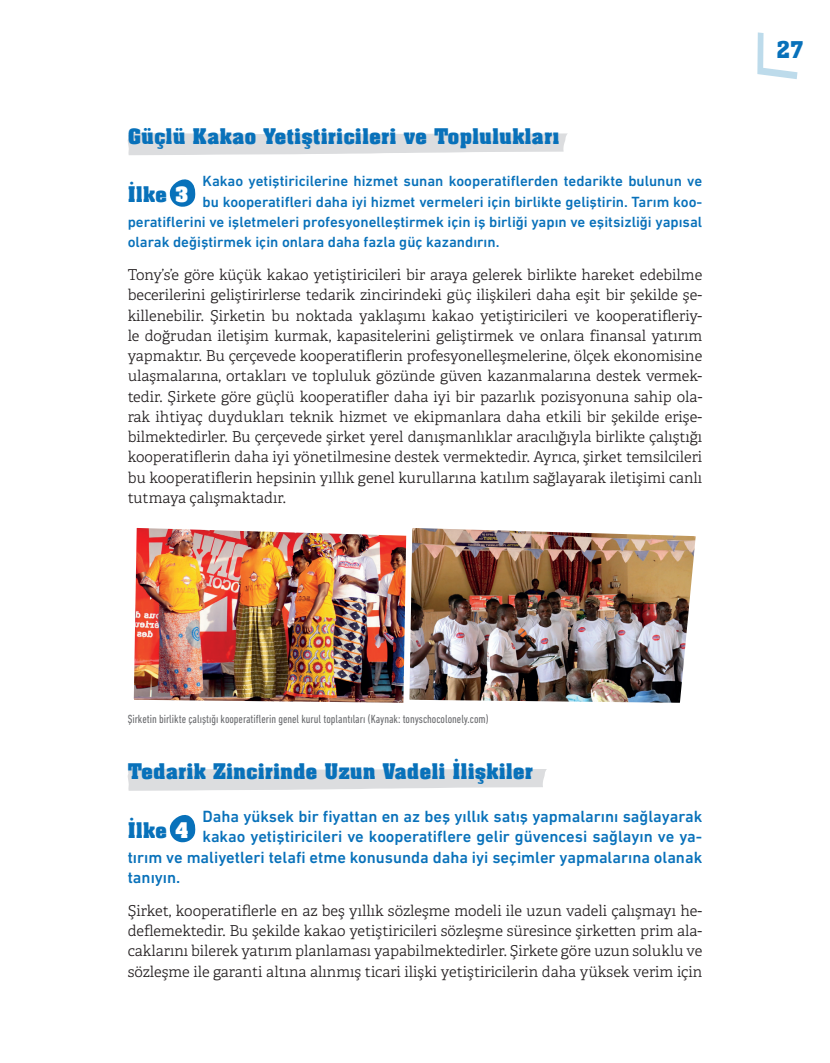
<style>
.page{position:relative;width:830px;height:1063px;background:#fff}
.page>*{position:absolute;margin:0;border:0;box-sizing:border-box;transform-origin:0 0}
.t1{font:22.5px "Aachen BT";color:#0871ba}
.t2{font:700 21px "Aachen BT";color:#0871ba}
.t3{font:500 16.5px "DIN Next LT Pro";color:#0871ba}
.t4{font:300 15px/20.2px "Adelle";color:#231f20;text-align:justify}
.t5{font:500 15px "DIN Next LT Pro";color:#0871ba}
.t6{font:condensed 12px "DIN Next LT Pro";color:#6c6d70}
.s1{color:#fff}
</style>
<div class="page">
<svg style="left:757px;top:32px;width:40px;height:47px"></svg>
<svg style="left:127px;top:133px;width:440px;height:22px;background:#dfe0e2"></svg>
<svg style="left:169px;top:179px;width:27px;height:28px"></svg>
<img style="left:133px;top:528px;width:267px;height:175px">
<img style="left:400px;top:528px;width:296px;height:175px">
<svg style="left:127px;top:768px;width:419px;height:23px;background:#e1e1e3"></svg>
<svg style="left:169px;top:815px;width:27px;height:28px"></svg>
<h2 class="t2" style="left:128px;top:123px;width:433px">Güçlü Kakao Yetiştiricileri ve Toplulukları</h2>
<h2 class="t2" style="left:128px;top:181px;width:63px">İlke <span class="s1">3</span></h2>
<p class="t5" style="left:202px;top:173px;width:501px">Kakao yetiştiricilerine hizmet sunan kooperatiflerden tedarikte bulunun ve</p>
<p class="t5" style="left:202px;top:193px;width:501px">bu kooperatifleri daha iyi hizmet vermeleri için birlikte geliştirin. Tarım koo-</p>
<p class="t5" style="left:128px;top:213px;width:576px">peratiflerini ve işletmeleri profesyonelleştirmek için iş birliği yapın ve eşitsizliği yapısal</p>
<p class="t5" style="left:128px;top:233px;width:373px">olarak değiştirmek için onlara daha fazla güç kazandırın.</p>
<p class="t4" style="left:128px;top:265px;width:576px">Tony’s’e göre küçük kakao yetiştiricileri bir araya gelerek birlikte hareket edebilme becerilerini geliştirirlerse tedarik zincirindeki güç ilişkileri daha eşit bir şekilde şe&shy;killenebilir. Şirketin bu noktada yaklaşımı kakao yetiştiricileri ve kooperatifleriy&shy;le doğrudan iletişim kurmak, kapasitelerini geliştirmek ve onlara finansal yatırım yapmaktır. Bu çerçevede kooperatiflerin profesyonelleşmelerine, ölçek ekonomisine ulaşmalarına, ortakları ve topluluk gözünde güven kazanmalarına destek vermek&shy;tedir. Şirkete göre güçlü kooperatifler daha iyi bir pazarlık pozisyonuna sahip ola&shy;rak ihtiyaç duydukları teknik hizmet ve ekipmanlara daha etkili bir şekilde erişe&shy;bilmektedirler. Bu çerçevede şirket yerel danışmanlıklar aracılığıyla birlikte çalıştığı kooperatiflerin daha iyi yönetilmesine destek vermektedir. Ayrıca, şirket temsilcileri bu kooperatiflerin hepsinin yıllık genel kurullarına katılım sağlayarak iletişimi canlı tutmaya çalışmaktadır.</p>
<h1 class="t1" style="left:776px;top:35px;width:29px">27</h1>
<p class="t6" style="left:128px;top:712px;width:362px">Şirketin birlikte çalıştığı kooperatiflerin genel kurul toplantıları (Kaynak: tonyschocolonely.com)</p>
<h2 class="t2" style="left:128px;top:758px;width:407px">Tedarik Zincirinde Uzun Vadeli İlişkiler</h2>
<h2 class="t2" style="left:128px;top:817px;width:63px">İlke <span class="s1">4</span></h2>
<p class="t3" style="left:202px;top:807px;width:501px">Daha yüksek bir fiyattan en az beş yıllık satış yapmalarını sağlayarak</p>
<p class="t3" style="left:202px;top:827px;width:501px">kakao yetiştiricileri ve kooperatiflere gelir güvencesi sağlayın ve ya-</p>
<p class="t3" style="left:128px;top:847px;width:576px">tırım ve maliyetleri telafi etme konusunda daha iyi seçimler yapmalarına olanak</p>
<p class="t3" style="left:128px;top:868px;width:54px">tanıyın.</p>
<p class="t4" style="left:128px;top:901px;width:576px">Şirket, kooperatiflerle en az beş yıllık sözleşme modeli ile uzun vadeli çalışmayı he&shy;deflemektedir. Bu şekilde kakao yetiştiricileri sözleşme süresince şirketten prim ala&shy;caklarını bilerek yatırım planlaması yapabilmektedirler. Şirkete göre uzun soluklu ve sözleşme ile garanti altına alınmış ticari ilişki yetiştiricilerin daha yüksek verim için</p>
</div>
